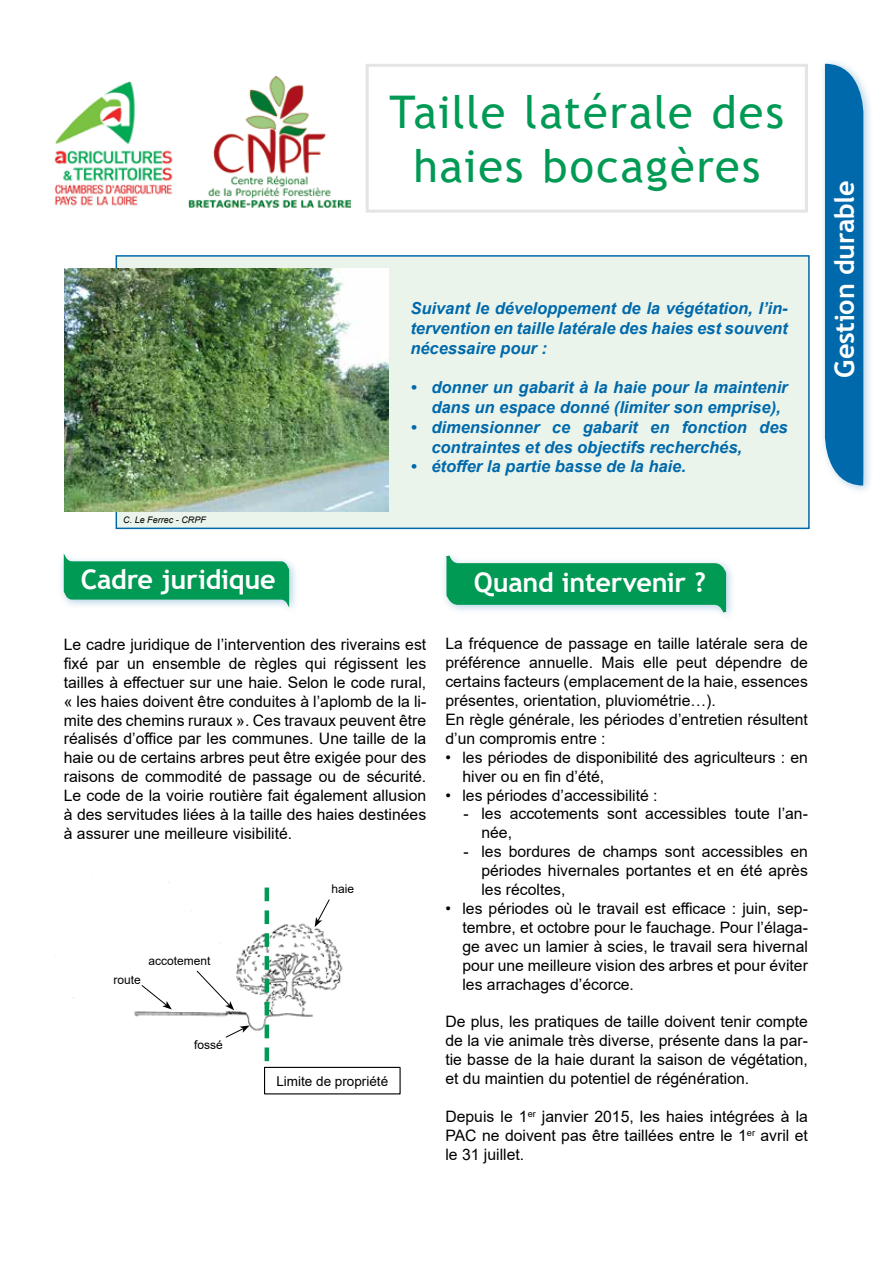
<style>
.page{position:relative;width:893px;height:1263px;background:#fff}
.page>*{position:absolute;margin:0;border:0;box-sizing:border-box;transform-origin:0 0}
.t1{font:45px/54px "Trebuchet MS";letter-spacing:.035em;color:#009a54;text-align:center}
.t2{font:700 27px "Trebuchet MS";letter-spacing:-.01em;color:#fff}
.t3{font:italic 700 16.5px/19.8px "Arial";color:#0069ab}
.t4{font:15.75px/18.9px "Arial";color:#000;text-align:justify}
.t5{font:13.5px "Arial";color:#000}
.t6{font:12px "Arial";color:#000}
.t7{font:italic 9px "Arial";color:#000}
</style>
<div class="page">
<div style="left:116px;top:255px;width:694px;height:274px;background:#eaf4eb;border:2px solid #0069ab"></div>
<img style="left:65px;top:269px;width:324px;height:243px">
<svg style="left:73px;top:881px;width:270px;height:181px"></svg>
<svg style="left:265px;top:887px;width:4px;height:174px"></svg>
<div style="left:264px;top:1067px;width:137px;height:27px;border:1px solid #000"></div>
<svg style="left:315px;top:899px;width:15px;height:28px"></svg>
<svg style="left:141px;top:984px;width:31px;height:25px"></svg>
<svg style="left:196px;top:970px;width:38px;height:40px"></svg>
<svg style="left:225px;top:1025px;width:25px;height:13px"></svg>
<div style="left:58px;top:549px;width:242px;height:67px;background:#0069ab;opacity:.3"></div>
<svg style="left:64px;top:553px;width:225px;height:55px"></svg>
<div style="left:819px;top:58px;width:55px;height:438px;background:#0069ab;opacity:.3"></div>
<div style="left:825px;top:64px;width:38px;height:421px;background:#0069ab"></div>
<div style="left:441px;top:550px;width:295px;height:72px;background:#0069ab;opacity:.3"></div>
<svg style="left:445px;top:553px;width:283px;height:62px"></svg>
<svg style="left:366px;top:64px;width:442px;height:149px"></svg>
<img style="left:54px;top:81px;width:119px;height:125px">
<img style="left:188px;top:77px;width:162px;height:131px">
<h1 class="t1" style="left:390px;top:85px;width:396px">Taille latérale des haies bocagères</h1>
<p class="t7" style="left:123px;top:514px;width:84px">C. Le Ferrec - CRPF</p>
<h2 class="t2" style="left:81px;top:562px;width:196px">Cadre juridique</h2>
<p class="t3" style="left:410px;top:299px;width:379px;text-align:justify">Suivant le développement de la végétation, l’in&shy;tervention en taille latérale des haies est souvent nécessaire pour :</p>
<p class="t3" style="left:431px;top:378px;width:358px;text-indent:-21px">• donner un gabarit à la haie pour la maintenir dans un espace donné (limiter son emprise),</p>
<p class="t3" style="left:431px;top:418px;width:358px;text-indent:-21px">• dimensionner ce gabarit en fonction des contraintes et des objectifs recherchés,</p>
<p class="t3" style="left:410px;top:457px;width:277px">• étoffer la partie basse de la haie.</p>
<h2 class="t2" style="left:474px;top:565px;width:234px">Quand intervenir ?</h2>
<p class="t4" style="left:64px;top:635px;width:364px">Le cadre juridique de l’intervention des riverains est fixé par un ensemble de règles qui régissent les tailles à effectuer sur une haie. Selon le code rural, « les haies doivent être conduites à l’aplomb de la li&shy;mite des chemins ruraux ». Ces travaux peuvent être réalisés d’office par les communes. Une taille de la haie ou de certains arbres peut être exigée pour des raisons de commodité de passage ou de sécurité.<br>Le code de la voirie routière fait également allusion à des servitudes liées à la taille des haies destinées à assurer une meilleure visibilité.</p>
<p class="t4" style="left:445px;top:634px;width:364px;text-align:left">La fréquence de passage en taille latérale sera de préférence annuelle. Mais elle peut dépendre de certains facteurs (emplacement de la haie, essences présentes, orientation, pluviométrie…).<br>En règle générale, les périodes d’entretien résultent d’un compromis entre :</p>
<p class="t4" style="left:462px;top:748px;width:347px;text-indent:-17px">• les périodes de disponibilité des agriculteurs : en hiver ou en fin d’été,</p>
<p class="t4" style="left:445px;top:785px;width:214px">• les périodes d’accessibilité :</p>
<p class="t4" style="left:481px;top:804px;width:328px;text-indent:-18px">- les accotements sont accessibles toute l’an&shy;née,</p>
<p class="t4" style="left:481px;top:842px;width:328px;text-indent:-18px">- les bordures de champs sont accessibles en périodes hivernales portantes et en été après les récoltes,</p>
<p class="t4" style="left:462px;top:899px;width:347px;text-indent:-17px">• les périodes où le travail est efficace : juin, sep&shy;tembre, et octobre pour le fauchage. Pour l’élaga&shy;ge avec un lamier à scies, le travail sera hivernal pour une meilleure vision des arbres et pour éviter les arrachages d’écorce.</p>
<p class="t4" style="left:445px;top:1012px;width:364px">De plus, les pratiques de taille doivent tenir compte de la vie animale très diverse, présente dans la par&shy;tie basse de la haie durant la saison de végétation, et du maintien du potentiel de régénération.</p>
<p class="t4" style="left:445px;top:1107px;width:364px">Depuis le 1<sup>er</sup> janvier 2015, les haies intégrées à la PAC ne doivent pas être taillées entre le 1<sup>er</sup> avril et le 31 juillet.</p>
<p class="t6" style="left:332px;top:880px;width:24px">haie</p>
<p class="t6" style="left:148px;top:952px;width:64px">accotement</p>
<p class="t6" style="left:113px;top:971px;width:29px">route</p>
<p class="t6" style="left:194px;top:1036px;width:30px">fossé</p>
<p class="t5" style="left:276px;top:1071px;width:113px">Limite de propriété</p>
<h2 class="t2" style="left:828px;top:378px;width:199px;rotate:-90deg">Gestion durable</h2>
</div>
